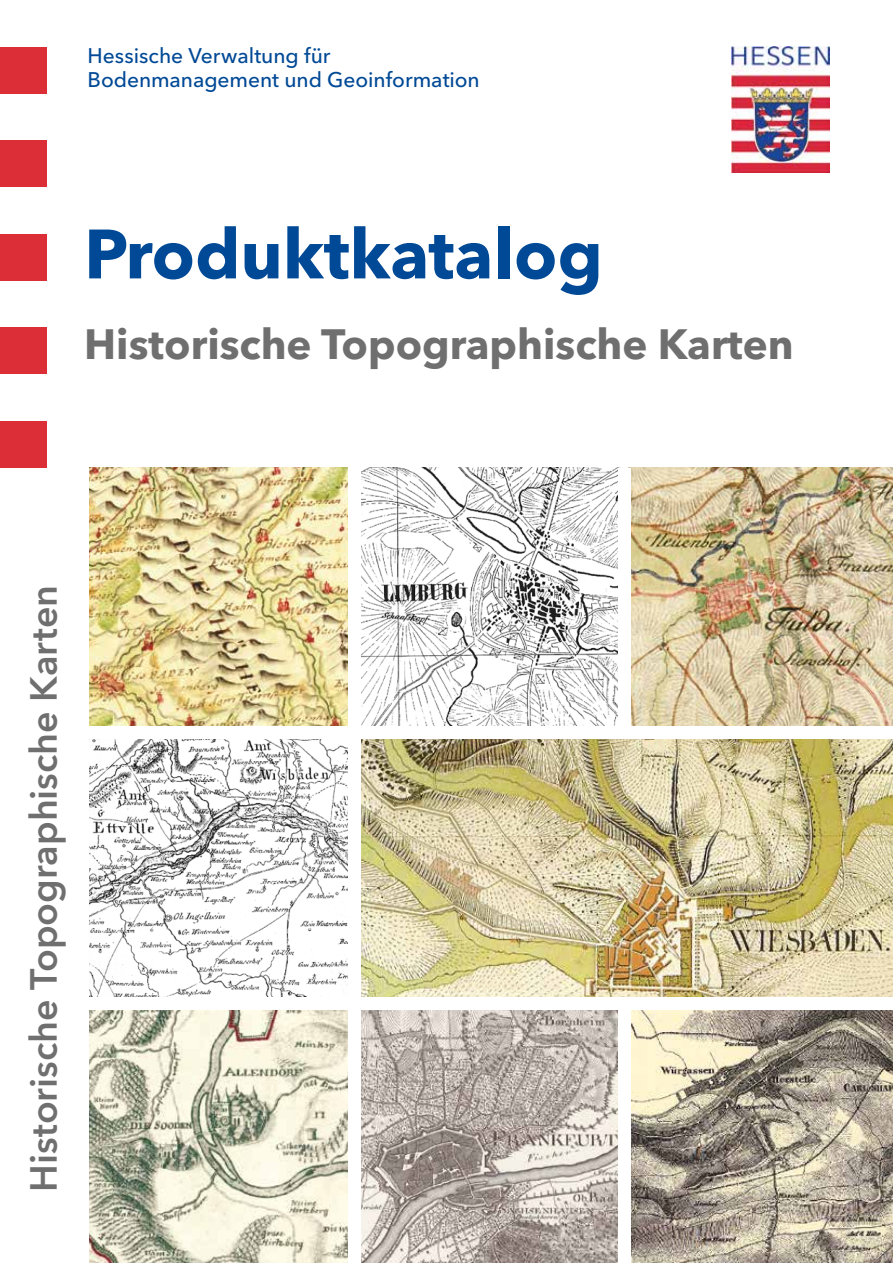
<style>
.page{position:relative;width:893px;height:1263px;background:#fff}
.page>*{position:absolute;margin:0;border:0;box-sizing:border-box;transform-origin:0 0}
.t1{font:700 69px "Avenir Next LT Pro";color:#004996}
.t2{font:700 42px "Avenir Next LT Pro";color:#706f6f}
.t3{font:600 37.5px "Avenir Next LT Pro";color:#706f6f}
.t4{font:500 21px/24px "Avenir Next LT Pro";letter-spacing:-.005em;color:#004996}
</style>
<div class="page">
<div style="left:0;top:421px;width:47px;height:47px;background:#dc2e36"></div>
<div style="left:0;top:327px;width:47px;height:47px;background:#dc2e36"></div>
<div style="left:0;top:234px;width:47px;height:47px;background:#dc2e36"></div>
<div style="left:0;top:140px;width:47px;height:47px;background:#dc2e36"></div>
<div style="left:0;top:47px;width:47px;height:47px;background:#dc2e36"></div>
<img style="left:731px;top:47px;width:98px;height:126px">
<img style="left:361px;top:1010px;width:257px;height:253px">
<img style="left:361px;top:739px;width:532px;height:258px">
<img style="left:631px;top:1010px;width:262px;height:253px">
<img style="left:89px;top:468px;width:259px;height:258px">
<img style="left:631px;top:468px;width:262px;height:258px">
<img style="left:89px;top:739px;width:259px;height:258px">
<img style="left:89px;top:1010px;width:259px;height:253px">
<img style="left:361px;top:468px;width:257px;height:258px">
<p class="t4" style="left:88px;top:43px;width:394px">Hessische Verwaltung für<br>Bodenmanagement und Geoinformation</p>
<h1 class="t1" style="left:84px;top:212px;width:520px">Produktkatalog</h1>
<h1 class="t2" style="left:84px;top:319px;width:711px">Historische Topographische Karten</h1>
<p class="t3" style="left:21px;top:1192px;width:608px;rotate:-90deg">Historische Topographische Karten</p>
</div>
